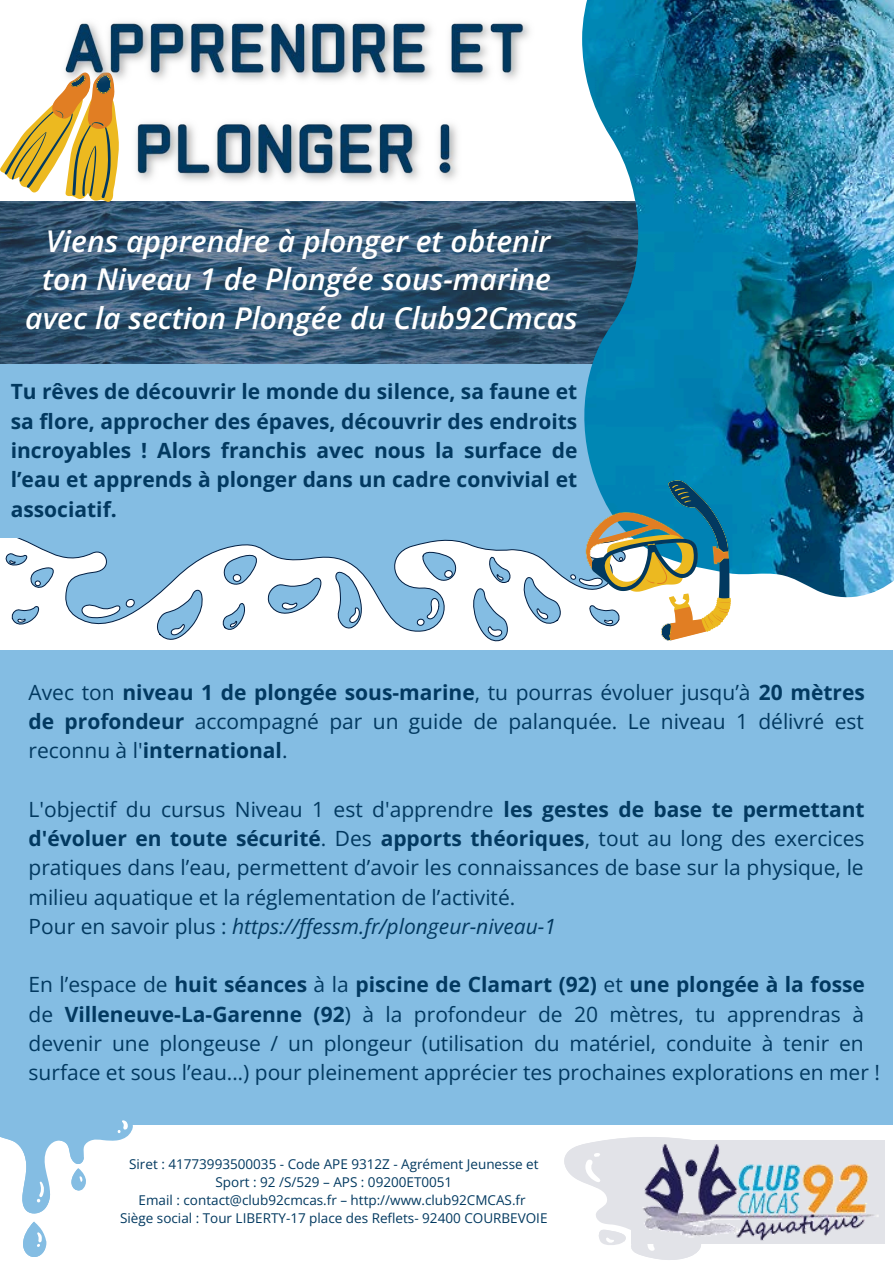
<style>
.page{position:relative;width:894px;height:1264px;background:#fff}
.page>*{position:absolute;margin:0;border:0;box-sizing:border-box;transform-origin:0 0}
.t1{font:italic 600 30px/38.2px "Open Sans";color:#fff;text-align:center}
.t2{font:21px/29.2px "Open Sans";color:#023960}
.t3{font:700 21px/29.2px "Open Sans";color:#023960;text-align:justify}
.t4{font:13.5px/18px "Open Sans";color:#023960;text-align:center}
.s1{font-weight:700}
.s2{font-style:italic}
.s3{font-style:inherit}
</style>
<div class="page">
<img style="left:0;top:202px;width:580px;height:162px">
<svg style="left:5px;top:538px;width:564px;height:94px"></svg>
<svg style="left:420px;top:549px;width:37px;height:33px"></svg>
<div style="left:444px;top:570px;width:8px;height:7px;background:#fff;border-radius:3px"></div>
<div style="left:444px;top:570px;width:8px;height:8px;border:1px solid #001d42;border-radius:3px"></div>
<svg style="left:425px;top:595px;width:14px;height:25px"></svg>
<div style="left:417px;top:619px;width:7px;height:6px;background:#fff;border-radius:3px"></div>
<div style="left:417px;top:618px;width:7px;height:8px;border:1px solid #001d42;border-radius:3px"></div>
<svg style="left:266px;top:576px;width:56px;height:47px"></svg>
<svg style="left:76px;top:598px;width:59px;height:21px"></svg>
<svg style="left:334px;top:570px;width:34px;height:60px"></svg>
<svg style="left:222px;top:552px;width:37px;height:34px"></svg>
<div style="left:233px;top:574px;width:8px;height:7px;background:#fff;border-radius:50%"></div>
<div style="left:233px;top:574px;width:8px;height:8px;border:1px solid #001d42;border-radius:50%"></div>
<svg style="left:154px;top:554px;width:49px;height:97px"></svg>
<svg style="left:6px;top:552px;width:49px;height:36px"></svg>
<svg style="left:522px;top:575px;width:40px;height:57px"></svg>
<svg style="left:11px;top:605px;width:28px;height:24px"></svg>
<svg style="left:472px;top:556px;width:39px;height:86px"></svg>
<svg style="left:222px;top:602px;width:23px;height:30px"></svg>
<div style="left:0;top:364px;width:657px;height:174px;background:#84bde3"></div>
<img style="left:580px;top:0;width:313px;height:599px">
<svg style="left:0;top:104px;width:119px;height:98px"></svg>
<svg style="left:569px;top:479px;width:161px;height:161px"></svg>
<div style="left:0;top:651px;width:892px;height:473px;background:#84bde3"></div>
<svg style="left:0;top:1120px;width:133px;height:137px"></svg>
<svg style="left:564px;top:1137px;width:178px;height:123px"></svg>
<img style="left:631px;top:1139px;width:253px;height:104px">
<img style="left:53px;top:22px;width:477px;height:173px">
<p class="t1" style="left:25px;top:221px;width:553px">Viens apprendre à plonger et obtenir ton Niveau 1 de Plongée sous-marine avec la section Plongée du Club92Cmcas</p>
<p class="t3" style="left:11px;top:376px;width:568px">Tu rêves de découvrir le monde du silence, sa faune et sa flore, approcher des épaves, découvrir des endroits incroyables ! Alors franchis avec nous la surface de l’eau et apprends à plonger dans un cadre convivial et associatif.</p>
<h2 class="t2" style="left:29px;top:677px;width:837px;text-align:justify">Avec ton <span class="s1">niveau 1 de plongée sous-marine</span>, tu pourras évoluer jusqu’à <span class="s1">20 mètres de profondeur</span> accompagné par un guide de palanquée. Le niveau 1 délivré est reconnu à l'<span class="s1">international</span>.</h2>
<h3 class="t2" style="left:29px;top:794px;width:837px">L'objectif du cursus Niveau 1 est d'apprendre <span class="s1">les gestes de base te permettant d'évoluer en toute sécurité</span>. Des <span class="s1">apports théoriques</span>, tout au long des exercices pratiques dans l’eau, permettent d’avoir les connaissances de base sur la physique, le milieu aquatique et la réglementation de l’activité.<br>Pour en savoir plus : <span class="s2">https://ffessm.fr/plongeur-niveau-1</span></h3>
<p class="t2" style="left:29px;top:969px;width:852px">En l’espace de <span class="s1">huit séances</span> à la <span class="s1">piscine de Clamart (92)</span> et <span class="s1">une plongée à la fosse </span>de <span class="s1">Villeneuve-La-Garenne (92</span>) à la profondeur de 20 mètres, tu apprendras à devenir une plongeuse / un plongeur (utilisation du matériel, conduite à tenir en surface et sous l’eau…) pour pleinement <span class="s3">apprécier</span> tes prochaines explorations en mer !</p>
<h4 class="t4" style="left:129px;top:1154px;width:411px">Siret : 41773993500035 - Code APE 9312Z - Agrément Jeunesse et<br>Sport : 92 /S/529 – APS : 09200ET0051</h4>
<h4 class="t4" style="left:139px;top:1190px;width:388px">Email : contact@club92cmcas.fr – http://www.club92CMCAS.fr</h4>
<h4 class="t4" style="left:120px;top:1208px;width:429px">Siège social : Tour LIBERTY-17 place des Reflets- 92400 COURBEVOIE</h4>
</div>
